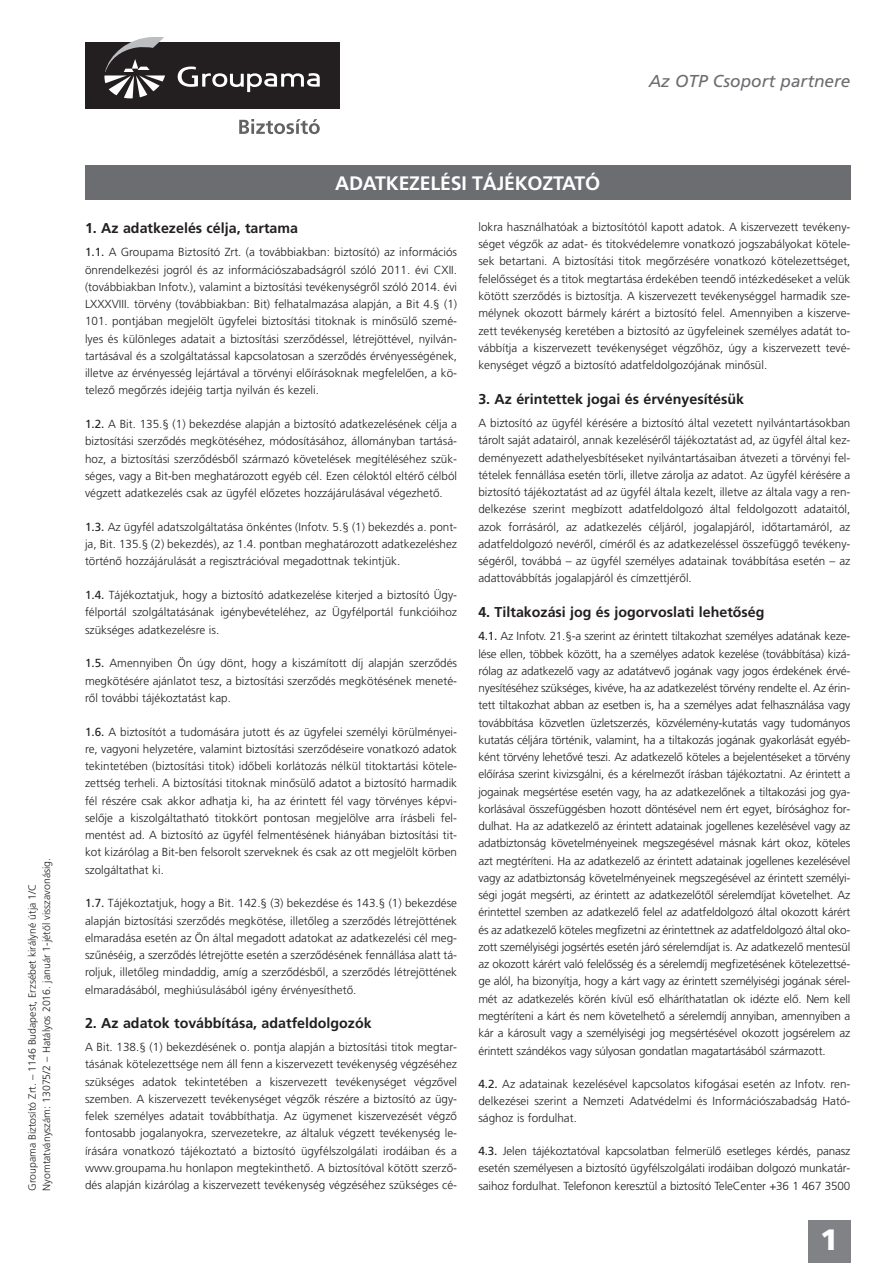
<style>
.page{position:relative;width:893px;height:1263px;background:#fff}
.page>*{position:absolute;margin:0;border:0;box-sizing:border-box;transform-origin:0 0}
.t1{font:700 29.4px "Frutiger M";color:#fff}
.t2{font:19.5px "Frutiger M Medium";letter-spacing:-.01em;color:#fff}
.t3{font:italic 17.25px "Frutiger M";color:#6c6d70}
.t4{font:14.25px "Frutiger M Medium";color:#231f20}
.t5{font:11.7px/17.2px "Frutiger M Light";color:#231f20;text-align:justify}
.t6{font:10.5px/14.2px "Frutiger M Light";color:#231f20}
.s1{font-family:"Frutiger M"}
</style>
<div class="page">
<div style="left:85px;top:166px;width:765px;height:34px;background:#6c6d70"></div>
<div style="left:808px;top:1220px;width:42px;height:43px;background:#808285"></div>
<div style="left:85px;top:43px;width:255px;height:66px;background:#231f20"></div>
<svg style="left:178px;top:67px;width:142px;height:25px"></svg>
<svg style="left:104px;top:37px;width:61px;height:61px"></svg>
<svg style="left:239px;top:119px;width:81px;height:15px"></svg>
<h3 class="t3" style="left:649px;top:74px;width:203px">Az OTP Csoport partnere</h3>
<p class="t6" style="left:26px;top:1191px;width:334px;rotate:-90deg">Groupama Biztosító Zrt. – 1146 Budapest, Erzsébet királyné útja 1/C<br>Nyomtatványszám: 13075/2 – Hatályos 2016. január 1-jétől visszavonásig.</p>
<h2 class="t2" style="left:335px;top:175px;width:267px">ADATKEZELÉSI TÁJÉKOZTATÓ</h2>
<p class="t4" style="left:85px;top:222px;width:215px">1. Az adatkezelés célja, tartama</p>
<p class="t5" style="left:85px;top:245px;width:374px"><span class="s1">1.1.</span> A Groupama Biztosító Zrt. (a továbbiakban: biztosító) az információs önrendelkezési jogról és az információszabadságról szóló 2011. évi CXII. (továbbiakban Infotv.), valamint a biztosítási tevékenységről szóló 2014. évi LXXXVIII. törvény (továbbiakban: Bit) felhatalmazása alapján, a Bit 4.§ (1)<br>101. pontjában megjelölt ügyfelei biztosítási titoknak is minősülő szemé&shy;lyes és különleges adatait a biztosítási szerződéssel, létrejöttével, nyilván&shy;tartásával és a szolgáltatással kapcsolatosan a szerződés érvényességének, illetve az érvényesség lejártával a törvényi előírásoknak megfelelően, a kö&shy;telező megőrzés idejéig tartja nyilván és kezeli.</p>
<p class="t5" style="left:85px;top:416px;width:374px"><span class="s1">1.2.</span> A Bit. 135.§ (1) bekezdése alapján a biztosító adatkezelésének célja a biztosítási szerződés megkötéséhez, módosításához, állományban tartásá&shy;hoz, a biztosítási szerződésből származó követelések megítéléséhez szük&shy;séges, vagy a Bit-ben meghatározott egyéb cél. Ezen céloktól eltérő célból végzett adatkezelés csak az ügyfél előzetes hozzájárulásával végezhető.</p>
<p class="t5" style="left:85px;top:519px;width:374px"><span class="s1">1.3.</span> Az ügyfél adatszolgáltatása önkéntes (Infotv. 5.§ (1) bekezdés a. pont&shy;ja, Bit. 135.§ (2) bekezdés), az 1.4. pontban meghatározott adatkezeléshez történő hozzájárulását a regisztrációval megadottnak tekintjük.</p>
<p class="t5" style="left:85px;top:587px;width:374px"><span class="s1">1.4.</span> Tájékoztatjuk, hogy a biztosító adatkezelése kiterjed a biztosító Ügy&shy;félportál szolgáltatásának igénybevételéhez, az Ügyfélportál funkcióihoz szükséges adatkezelésre is.</p>
<p class="t5" style="left:85px;top:656px;width:374px"><span class="s1">1.5.</span> Amennyiben Ön úgy dönt, hogy a kiszámított díj alapján szerződés megkötésére ajánlatot tesz, a biztosítási szerződés megkötésének meneté&shy;ről további tájékoztatást kap.</p>
<p class="t5" style="left:85px;top:724px;width:374px"><span class="s1">1.6.</span> A biztosítót a tudomására jutott és az ügyfelei személyi körülményei&shy;re, vagyoni helyzetére, valamint biztosítási szerződéseire vonatkozó adatok tekintetében (biztosítási titok) időbeli korlátozás nélkül titoktartási kötele&shy;zettség terheli. A biztosítási titoknak minősülő adatot a biztosító harmadik fél részére csak akkor adhatja ki, ha az érintett fél vagy törvényes képvi&shy;selője a kiszolgáltatható titokkört pontosan megjelölve arra írásbeli fel&shy;mentést ad. A biztosító az ügyfél felmentésének hiányában biztosítási tit&shy;kot kizárólag a Bit-ben felsorolt szerveknek és csak az ott megjelölt körben szolgáltathat ki.</p>
<p class="t5" style="left:85px;top:896px;width:374px"><span class="s1">1.7.</span> Tájékoztatjuk, hogy a Bit. 142.§ (3) bekezdése és 143.§ (1) bekezdése alapján biztosítási szerződés megkötése, illetőleg a szerződés létrejöttének elmaradása esetén az Ön által megadott adatokat az adatkezelési cél meg&shy;szűnéséig, a szerződés létrejötte esetén a szerződésének fennállása alatt tá&shy;roljuk, illetőleg mindaddig, amíg a szerződésből, a szerződés létrejöttének elmaradásából, meghiúsulásából igény érvényesíthető.</p>
<p class="t4" style="left:85px;top:1017px;width:288px">2. Az adatok továbbítása, adatfeldolgozók</p>
<p class="t5" style="left:85px;top:1039px;width:374px">A Bit. 138.§ (1) bekezdésének o. pontja alapján a biztosítási titok megtar&shy;tásának kötelezettsége nem áll fenn a kiszervezett tevékenység végzéséhez szükséges adatok tekintetében a kiszervezett tevékenységet végzővel szemben. A kiszervezett tevékenységet végzők részére a biztosító az ügy&shy;felek személyes adatait továbbíthatja. Az ügymenet kiszervezését végző fontosabb jogalanyokra, szervezetekre, az általuk végzett tevékenység le&shy;írására vonatkozó tájékoztató a biztosító ügyfélszolgálati irodáiban és a www.groupama.hu honlapon megtekinthető. A biztosítóval kötött szerző&shy;dés alapján kizárólag a kiszervezett tevékenység végzéséhez szükséges cé-</p>
<p class="t5" style="left:478px;top:219px;width:374px">lokra használhatóak a biztosítótól kapott adatok. A kiszervezett tevékeny&shy;séget végzők az adat- és titokvédelemre vonatkozó jogszabályokat kötele&shy;sek betartani. A biztosítási titok megőrzésére vonatkozó kötelezettséget, felelősséget és a titok megtartása érdekében teendő intézkedéseket a velük kötött szerződés is biztosítja. A kiszervezett tevékenységgel harmadik sze&shy;mélynek okozott bármely kárért a biztosító felel. Amennyiben a kiszerve&shy;zett tevékenység keretében a biztosító az ügyfeleinek személyes adatát to&shy;vábbítja a kiszervezett tevékenységet végzőhöz, úgy a kiszervezett tevé&shy;kenységet végző a biztosító adatfeldolgozójának minősül.</p>
<p class="t4" style="left:478px;top:393px;width:267px">3. Az érintettek jogai és érvényesítésük</p>
<p class="t5" style="left:478px;top:415px;width:374px">A biztosító az ügyfél kérésére a biztosító által vezetett nyilvántartásokban tárolt saját adatairól, annak kezeléséről tájékoztatást ad, az ügyfél által kez&shy;deményezett adathelyesbítéseket nyilvántartásaiban átvezeti a törvényi fel&shy;tételek fennállása esetén törli, illetve zárolja az adatot. Az ügyfél kérésére a biztosító tájékoztatást ad az ügyfél általa kezelt, illetve az általa vagy a ren&shy;delkezése szerint megbízott adatfeldolgozó által feldolgozott adataitól, azok forrásáról, az adatkezelés céljáról, jogalapjáról, időtartamáról, az adatfeldolgozó nevéről, címéről és az adatkezeléssel összefüggő tevékeny&shy;ségéről, továbbá – az ügyfél személyes adatainak továbbítása esetén – az adattovábbítás jogalapjáról és címzettjéről.</p>
<p class="t4" style="left:478px;top:606px;width:288px">4. Tiltakozási jog és jogorvoslati lehetőség</p>
<p class="t5" style="left:478px;top:629px;width:374px"><span class="s1">4.1.</span> Az Infotv. 21.§-a szerint az érintett tiltakozhat személyes adatának keze&shy;lése ellen, többek között, ha a személyes adatok kezelése (továbbítása) kizá&shy;rólag az adatkezelő vagy az adatátvevő jogának vagy jogos érdekének érvé&shy;nyesítéséhez szükséges, kivéve, ha az adatkezelést törvény rendelte el. Az érin&shy;tett tiltakozhat abban az esetben is, ha a személyes adat felhasználása vagy továbbítása közvetlen üzletszerzés, közvélemény-kutatás vagy tudományos kutatás céljára történik, valamint, ha a tiltakozás jogának gyakorlását egyéb&shy;ként törvény lehetővé teszi. Az adatkezelő köteles a bejelentéseket a törvény előírása szerint kivizsgálni, és a kérelmezőt írásban tájékoztatni. Az érintett a jogainak megsértése esetén vagy, ha az adatkezelőnek a tiltakozási jog gya&shy;korlásával összefüggésben hozott döntésével nem ért egyet, bírósághoz for&shy;dulhat. Ha az adatkezelő az érintett adatainak jogellenes kezelésével vagy az adatbiztonság követelményeinek megszegésével másnak kárt okoz, köteles azt megtéríteni. Ha az adatkezelő az érintett adatainak jogellenes kezelésével vagy az adatbiztonság követelményeinek megszegésével az érintett személyi&shy;ségi jogát megsérti, az érintett az adatkezelőtől sérelemdíjat követelhet. Az érintettel szemben az adatkezelő felel az adatfeldolgozó által okozott kárért és az adatkezelő köteles megfizetni az érintettnek az adatfeldolgozó által oko&shy;zott személyiségi jogsértés esetén járó sérelemdíjat is. Az adatkezelő mentesül az okozott kárért való felelősség és a sérelemdíj megfizetésének kötelezettsé&shy;ge alól, ha bizonyítja, hogy a kárt vagy az érintett személyiségi jogának sérel&shy;mét az adatkezelés körén kívül eső elháríthatatlan ok idézte elő. Nem kell megtéríteni a kárt és nem követelhető a sérelemdíj annyiban, amennyiben a kár a károsult vagy a személyiségi jog megsértésével okozott jogsérelem az érintett szándékos vagy súlyosan gondatlan magatartásából származott.</p>
<p class="t5" style="left:478px;top:1076px;width:374px"><span class="s1">4.2.</span> Az adatainak kezelésével kapcsolatos kifogásai esetén az Infotv. ren&shy;delkezései szerint a Nemzeti Adatvédelmi és Információszabadság Ható&shy;sághoz is fordulhat.</p>
<p class="t5" style="left:478px;top:1143px;width:374px"><span class="s1">4.3.</span> Jelen tájékoztatóval kapcsolatban felmerülő esetleges kérdés, panasz esetén személyesen a biztosító ügyfélszolgálati irodáiban dolgozó munkatár&shy;saihoz fordulhat. Telefonon keresztül a biztosító TeleCenter +36 1 467 3500</p>
<h1 class="t1" style="left:820px;top:1227px;width:20px">1</h1>
</div>
